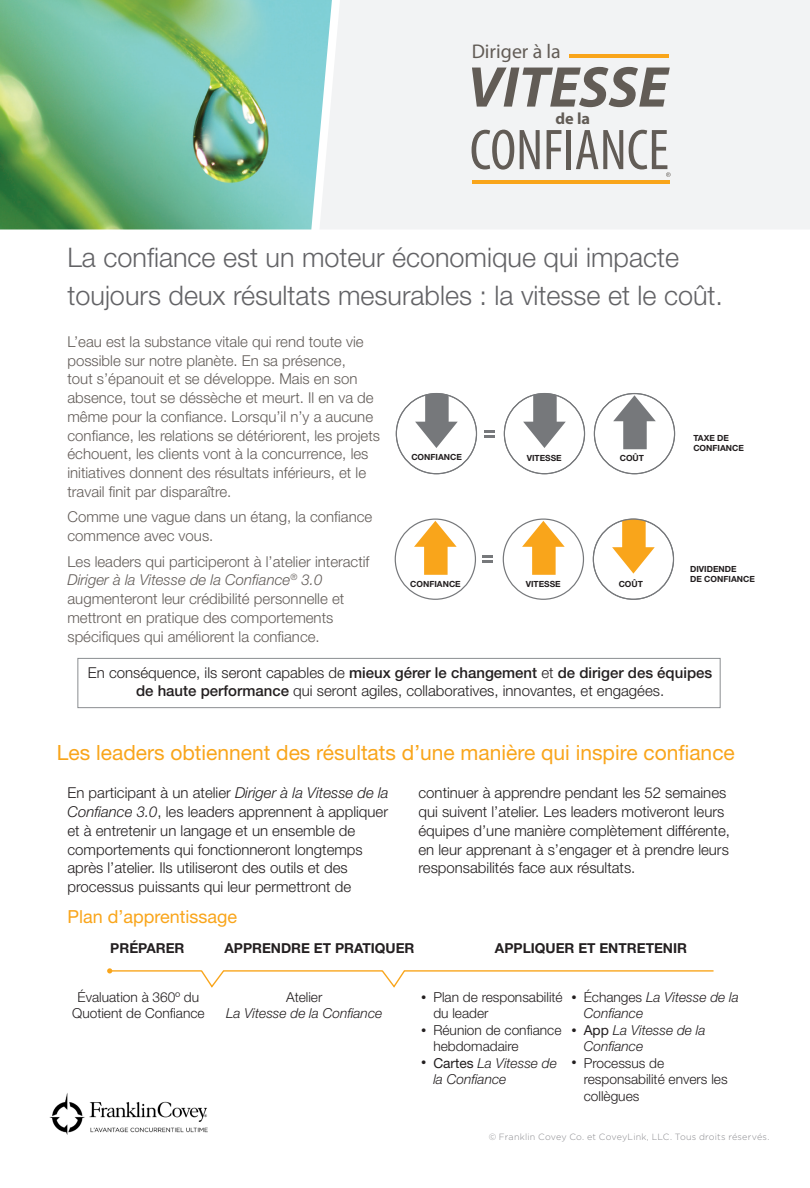
<style>
.page{position:relative;width:810px;height:1188px;background:#fff}
.page>*{position:absolute;margin:0;border:0;box-sizing:border-box;transform-origin:0 0}
.t1{font:condensed 57.9px "Myriad Pro";color:#625c56}
.t2{font:italic 700 57.9px "Myriad Pro";color:#625c56}
.SOT-Title_Text{font:300 27px/37.5px "Helvetica Neue LT Std";color:#636366}
.SOT-Sub_Title{font:21px "Helvetica Neue LT Std";color:#f9a51b}
.t3{font:19.95px "Myriad Pro";color:#625c56}
.SOT-Sub_Title-2{font:18px "Helvetica Neue LT Std";color:#f9a51b}
.t4{font:700 16.35px "Myriad Pro";color:#625c56}
.SOT-Body_Text{font:300 15px/18.8px "Helvetica Neue LT Std";color:#635d59}
.SOT-Body_Text-2{font:300 15px/18.8px "Helvetica Neue LT Std";color:#231f20}
.t5{font:300 13.65px/16.5px "Helvetica Neue LT Std";color:#231f20}
.t6{font:italic 300 13.65px/16.5px "Helvetica Neue LT Std";color:#231f20}
.t7{font:700 13.65px "Helvetica Neue LT Std";color:#231f20}
.t8{font:300 9px "Gotham";letter-spacing:.02em;color:#8a8a8e}
.t9{font:700 8.4px/10.2px "Helvetica Neue LT Std";color:#231f20}
.s1{font-style:italic}
.s2{font-weight:500}
.s3{font-style:normal}
.s4{font-size:10.5px}
.s5{font-weight:400;font-style:normal;font-size:10.5px}
.s6{font-weight:400;font-style:normal}
.s7{font-style:normal;font-size:10.5px}
</style>
<div class="page">
<div style="left:332px;top:0;width:478px;height:229px;background:#f2f3f4"></div>
<hr style="left:472px;top:180px;width:198px;height:3px;background:#f9a51b">
<hr style="left:569px;top:54px;width:100px;height:4px;background:#f9a51b">
<svg style="left:666px;top:172px;width:5px;height:5px"></svg>
<img style="left:0;top:0;width:332px;height:230px">
<hr style="left:110px;top:970px;width:92px;height:2px;background:#f9a51b">
<svg style="left:199px;top:970px;width:25px;height:18px"></svg>
<hr style="left:223px;top:970px;width:159px;height:2px;background:#f9a51b">
<hr style="left:404px;top:970px;width:310px;height:2px;background:#f9a51b">
<svg style="left:380px;top:970px;width:26px;height:18px"></svg>
<svg style="left:107px;top:968px;width:5px;height:5px"></svg>
<div style="left:78px;top:658px;width:642px;height:50px;border:1px solid #8b8e91"></div>
<div style="left:395px;top:518px;width:81px;height:82px;background:#fff;border:1px solid #76787b;border-radius:50%"></div>
<svg style="left:414px;top:521px;width:43px;height:54px"></svg>
<div style="left:503px;top:518px;width:81px;height:82px;background:#fff;border:1px solid #76787b;border-radius:50%"></div>
<svg style="left:522px;top:521px;width:43px;height:54px"></svg>
<div style="left:593px;top:519px;width:81px;height:81px;background:#fff;border:1px solid #76787b;border-radius:50%"></div>
<svg style="left:612px;top:520px;width:43px;height:54px"></svg>
<svg style="left:483px;top:556px;width:10px;height:7px"></svg>
<div style="left:593px;top:518px;width:81px;height:82px;border:1px solid #76787b;border-radius:50%"></div>
<div style="left:594px;top:393px;width:81px;height:81px;background:#fff;border:1px solid #76787b;border-radius:50%"></div>
<div style="left:504px;top:393px;width:81px;height:81px;background:#fff;border:1px solid #76787b;border-radius:50%"></div>
<div style="left:396px;top:393px;width:81px;height:81px;background:#fff;border:1px solid #76787b;border-radius:50%"></div>
<svg style="left:415px;top:394px;width:43px;height:54px"></svg>
<svg style="left:613px;top:395px;width:43px;height:54px"></svg>
<svg style="left:484px;top:430px;width:11px;height:7px"></svg>
<div style="left:594px;top:393px;width:81px;height:81px;border:1px solid #76787b;border-radius:50%"></div>
<div style="left:396px;top:393px;width:81px;height:81px;border:1px solid #76787b;border-radius:50%"></div>
<svg style="left:523px;top:394px;width:43px;height:54px"></svg>
<div style="left:504px;top:393px;width:81px;height:81px;border:1px solid #76787b;border-radius:50%"></div>
<img style="left:49px;top:1093px;width:159px;height:42px">
<p class="t3" style="left:472px;top:39px;width:91px">Diriger à la</p>
<p class="t2" style="left:467px;top:49px;width:202px">VITESSE</p>
<p class="t4" style="left:556px;top:108px;width:36px">de la</p>
<p class="t1" style="left:470px;top:115px;width:201px">CONFIANCE</p>
<p class="SOT-Title_Text" style="left:68px;top:239px;width:657px">La confiance est un moteur économique qui impacte toujours deux résultats mesurables : la vitesse et le coût.</p>
<p class="SOT-Body_Text" style="left:68px;top:332px;width:314px">L’eau est la substance vitale qui rend toute vie possible sur notre planète. En sa présence,<br>tout s’épanouit et se développe. Mais en son absence, tout se déssèche et meurt. Il en va de même pour la confiance. Lorsqu’il n’y a aucune confiance, les relations se détériorent, les projets échouent, les clients vont à la concurrence, les initiatives donnent des résultats inférieurs, et le travail finit par disparaître.</p>
<p class="SOT-Body_Text" style="left:68px;top:507px;width:306px">Comme une vague dans un étang, la confiance commence avec vous.</p>
<p class="SOT-Body_Text" style="left:68px;top:552px;width:304px">Les leaders qui participeront à l’atelier interactif <span class="s1">Diriger à la Vitesse de la Confiance</span><sup>®</sup> <span class="s1">3.0 </span>augmenteront leur crédibilité personnelle et mettront en pratique des comportements spécifiques qui améliorent la confiance.</p>
<p class="t9" style="left:411px;top:452px;width:52px">CONFIANCE</p>
<p class="t9" style="left:527px;top:453px;width:36px">VITESSE</p>
<p class="t9" style="left:620px;top:453px;width:26px">COÛT</p>
<p class="t9" style="left:410px;top:578px;width:52px">CONFIANCE</p>
<p class="t9" style="left:526px;top:578px;width:36px">VITESSE</p>
<p class="t9" style="left:619px;top:578px;width:26px">COÛT</p>
<p class="t9" style="left:693px;top:433px;width:52px">TAXE DE<br>CONFIANCE</p>
<p class="t9" style="left:690px;top:563px;width:66px">DIVIDENDE<br>DE CONFIANCE</p>
<p class="SOT-Body_Text-2" style="left:88px;top:664px;width:626px;line-height:17.7px;text-align:center">En conséquence, ils seront capables de <span class="s2">mieux gérer le changement</span> et <span class="s2">de diriger des équipes de haute performance</span> qui seront agiles, collaboratives, innovantes, et engagées.</p>
<p class="SOT-Sub_Title" style="left:57px;top:740px;width:680px">Les leaders obtiennent des résultats d’une manière qui inspire confiance</p>
<p class="SOT-Body_Text-2" style="left:68px;top:783px;width:323px">En participant à un atelier <span class="s1">Diriger à la Vitesse de la Confiance 3.0</span>, les leaders apprennent à appliquer et à entretenir un langage et un ensemble de comportements qui fonctionneront longtemps après l’atelier. Ils utiliseront des outils et des processus puissants qui leur permettront de</p>
<p class="SOT-Body_Text-2" style="left:418px;top:783px;width:313px">continuer à apprendre pendant les 52 semaines qui suivent l’atelier. Les leaders motiveront leurs équipes d’une manière complètement différente, en leur apprenant à s’engager et à prendre leurs responsabilités face aux résultats.</p>
<p class="SOT-Sub_Title-2" style="left:68px;top:906px;width:171px">Plan d’apprentissage</p>
<p class="t7" style="left:110px;top:940px;width:76px">PRÉPARER</p>
<p class="t7" style="left:224px;top:940px;width:192px">APPRENDRE ET PRATIQUER</p>
<p class="t7" style="left:495px;top:940px;width:194px">APPLIQUER ET ENTRETENIR</p>
<p class="t5" style="left:72px;top:988px;width:134px;text-align:center">Évaluation à 360º du<br>Quotient de Confiance</p>
<p class="t6" style="left:226px;top:988px;width:158px;text-align:center"><span class="s3">Atelier<br></span>La Vitesse de la Confiance</p>
<p class="t5" style="left:433px;top:988px;width:131px;text-indent:-12px"><span class="s4">•</span> Plan de responsabilité du leader</p>
<p class="t5" style="left:433px;top:1021px;width:130px;text-indent:-12px"><span class="s4">•</span> Réunion de confiance hebdomadaire</p>
<p class="t6" style="left:433px;top:1054px;width:125px;text-indent:-12px"><span class="s5">•</span> <span class="s6">Cartes</span> La Vitesse de la Confiance</p>
<p class="t6" style="left:584px;top:988px;width:157px;text-indent:-12px"><span class="s7">•</span> <span class="s3">Échanges</span> La Vitesse de la<br>Confiance</p>
<p class="t6" style="left:584px;top:1021px;width:123px;text-indent:-12px"><span class="s5">•</span> <span class="s6">App</span> La Vitesse de la<br>Confiance</p>
<p class="t5" style="left:584px;top:1054px;width:145px;text-indent:-12px"><span class="s4">•</span> Processus de responsabilité envers les collègues</p>
<p class="t8" style="left:489px;top:1131px;width:282px">© Franklin Covey Co. et CoveyLink, LLC. Tous droits réservés.</p>
</div>
